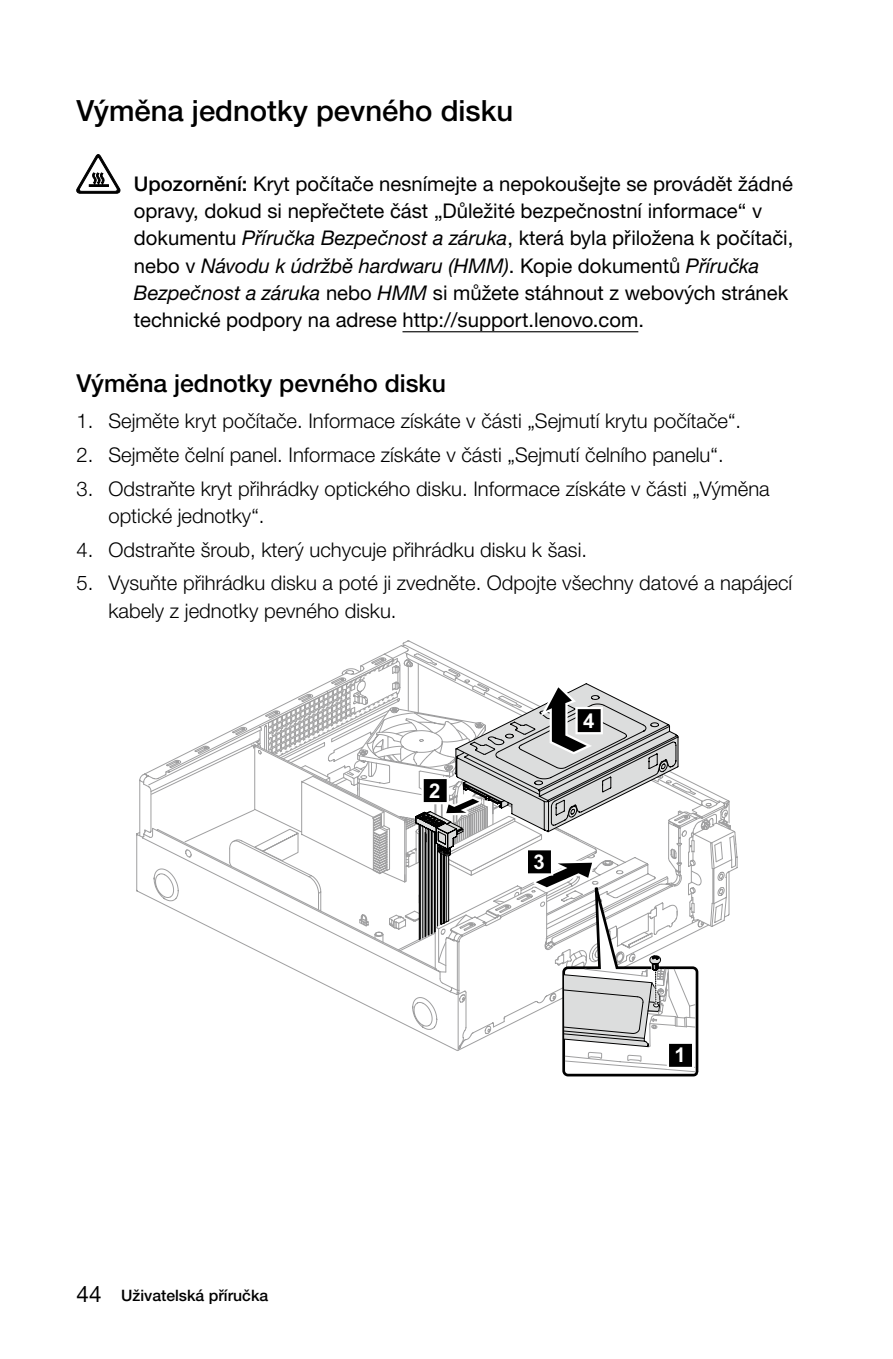
<style>
.page{position:relative;width:893px;height:1359px;background:#fff}
.page>*{position:absolute;margin:0;border:0;box-sizing:border-box;transform-origin:0 0}
.t1{font:500 29.25px "Helvetica Neue CE";color:#000}
.t2{font:500 24.75px "Helvetica Neue CE";color:#000}
.t3{font:300 20.25px/27.2px "Helvetica Neue CE";color:#000}
.t4{font:20.25px/27.4px "Helvetica Neue CE";color:#000}
.t5{font:700 20.25px "Arial";color:#fff}
.t6{font:500 15.75px "Helvetica Neue CE";color:#000}
.s1{font-weight:500}
.s2{font-style:italic}
.s3{font-weight:400;font-size:22.5px}
</style>
<div class="page">
<hr style="left:402px;top:331px;width:236px;height:1px;background:#000">
<svg style="left:77px;top:154px;width:43px;height:39px"></svg>
<svg style="left:146px;top:650px;width:590px;height:426px"></svg>
<h1 class="t1" style="left:77px;top:93px;width:438px">Výměna jednotky pevného disku</h1>
<p class="t4" style="left:134px;top:170px;width:661px"><span class="s1">Upozornění:</span> Kryt počítače nesnímejte a nepokoušejte se provádět žádné opravy, dokud si nepřečtete část „Důležité bezpečnostní informace“ v dokumentu <span class="s2">Příručka Bezpečnost a záruka</span>, která byla přiložena k počítači, nebo v <span class="s2">Návodu k údržbě hardwaru (HMM)</span>. Kopie dokumentů <span class="s2">Příručka Bezpečnost a záruka</span> nebo <span class="s2">HMM</span> si můžete stáhnout z webových stránek technické podpory na adrese http://support.lenovo.com.</p>
<p class="t2" style="left:77px;top:368px;width:371px">Výměna jednotky pevného disku</p>
<p class="t3" style="left:77px;top:407px;width:666px">1. Sejměte kryt počítače. Informace získáte v části „Sejmutí krytu počítače“.</p>
<p class="t3" style="left:77px;top:441px;width:649px">2. Sejměte čelní panel. Informace získáte v části „Sejmutí čelního panelu“.</p>
<p class="t3" style="left:108px;top:475px;width:663px;text-indent:-32px">3. Odstraňte kryt přihrádky optického disku. Informace získáte v části „Výměna optické jednotky“.</p>
<p class="t3" style="left:77px;top:536px;width:512px">4. Odstraňte šroub, který uchycuje přihrádku disku k šasi.</p>
<p class="t3" style="left:108px;top:569px;width:685px;text-indent:-32px">5. Vysuňte přihrádku disku a poté ji zvedněte. Odpojte všechny datové a napájecí kabely z jednotky pevného disku.</p>
<p class="t6" style="left:77px;top:1286px;width:193px"><span class="s3">44</span> Uživatelská příručka</p>
<p class="t5" style="left:429px;top:777px;width:13px">2</p>
<p class="t5" style="left:583px;top:707px;width:13px">4</p>
<p class="t5" style="left:533px;top:848px;width:13px">3</p>
<p class="t5" style="left:675px;top:1042px;width:13px">1</p>
</div>
